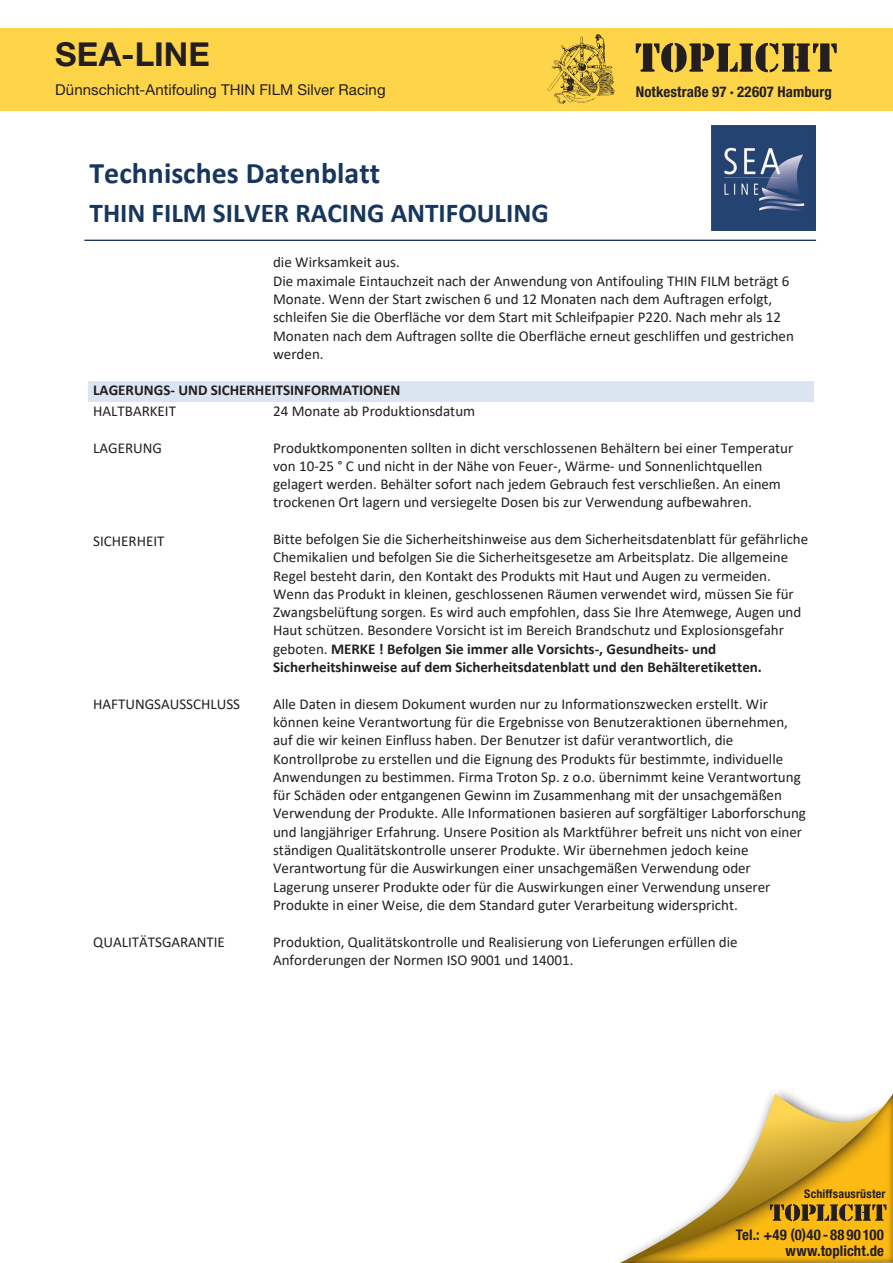
<style>
.page{position:relative;width:893px;height:1263px;background:#fff}
.page>*{position:absolute;margin:0;border:0;box-sizing:border-box;transform-origin:0 0}
.t1{font:700 33px "Helvetica Neue LTW1 G";color:#231f20}
.t2{font:700 29.85px "Calibri";color:#17365d}
.t3{font:700 27.3px "Calibri";color:#17365d}
.t4{font:15px/18.3px "Calibri";color:#231f20}
.t5{font:700 15px/20.4px "Calibri";color:#231f20}
.t6{font:15px "Helvetica Neue LTW1 G";letter-spacing:.005em;color:#231f20}
.t7{font:700 condensed 14.85px "Helvetica Neue LTW1 G";letter-spacing:.01em;color:#231f20}
.t8{font:700 condensed 14.7px "Helvetica Neue LTW1 G";letter-spacing:.01em;color:#231f20}
.t9{font:700 condensed 12px "Helvetica Neue LTW1 G";letter-spacing:.015em;color:#231f20}
.s1{font-weight:400}
.s2{font-weight:700}
</style>
<div class="page">
<div style="left:0;top:28px;width:893px;height:82px;background:#fed549"></div>
<svg style="left:548px;top:34px;width:67px;height:70px"></svg>
<svg style="left:636px;top:43px;width:201px;height:29px"></svg>
<svg style="left:620px;top:1094px;width:273px;height:169px"></svg>
<svg style="left:770px;top:1204px;width:116px;height:17px;background:#876619"></svg>
<img style="left:711px;top:125px;width:105px;height:105px">
<hr style="left:84px;top:240px;width:732px;height:1px;background:#17365d">
<div style="left:88px;top:381px;width:726px;height:21px;background:#dbe5f1"></div>
<h1 class="t1" style="left:55px;top:34px;width:156px">SEA-LINE</h1>
<p class="t6" style="left:55px;top:81px;width:332px">Dünnschicht-Antifouling THIN FILM Silver Racing</p>
<p class="t7" style="left:636px;top:83px;width:198px">Notkestraße 97 · 22607 Hamburg</p>
<p class="t2" style="left:89px;top:152px;width:292px">Technisches Datenblatt</p>
<p class="t3" style="left:89px;top:194px;width:461px">THIN FILM SILVER RACING ANTIFOULING</p>
<p class="t4" style="left:273px;top:253px;width:522px">die Wirksamkeit aus.<br>Die maximale Eintauchzeit nach der Anwendung von Antifouling THIN FILM beträgt 6<br>Monate. Wenn der Start zwischen 6 und 12 Monaten nach dem Auftragen erfolgt, schleifen Sie die Oberfläche vor dem Start mit Schleifpapier P220. Nach mehr als 12<br>Monaten nach dem Auftragen sollte die Oberfläche erneut geschliffen und gestrichen werden.</p>
<p class="t5" style="left:93px;top:380px;width:309px">LAGERUNGS- UND SICHERHEITSINFORMATIONEN<br><span class="s1">HALTBARKEIT</span></p>
<p class="t4" style="left:273px;top:401px;width:204px">24 Monate ab Produktionsdatum</p>
<p class="t4" style="left:93px;top:438px;width:70px">LAGERUNG</p>
<p class="t4" style="left:273px;top:438px;width:522px">Produktkomponenten sollten in dicht verschlossenen Behältern bei einer Temperatur von 10-25 ° C und nicht in der Nähe von Feuer-, Wärme- und Sonnenlichtquellen gelagert werden. Behälter sofort nach jedem Gebrauch fest verschließen. An einem trockenen Ort lagern und versiegelte Dosen bis zur Verwendung aufbewahren.</p>
<p class="t4" style="left:93px;top:532px;width:73px">SICHERHEIT</p>
<p class="t4" style="left:273px;top:530px;width:537px">Bitte befolgen Sie die Sicherheitshinweise aus dem Sicherheitsdatenblatt für gefährliche Chemikalien und befolgen Sie die Sicherheitsgesetze am Arbeitsplatz. Die allgemeine Regel besteht darin, den Kontakt des Produkts mit Haut und Augen zu vermeiden.<br>Wenn das Produkt in kleinen, geschlossenen Räumen verwendet wird, müssen Sie für Zwangsbelüftung sorgen. Es wird auch empfohlen, dass Sie Ihre Atemwege, Augen und Haut schützen. Besondere Vorsicht ist im Bereich Brandschutz und Explosionsgefahr geboten. <span class="s2">MERKE ! Befolgen Sie immer alle Vorsichts-, Gesundheits- und Sicherheitshinweise auf dem Sicherheitsdatenblatt und den Behälteretiketten.</span></p>
<p class="t4" style="left:93px;top:694px;width:148px">HAFTUNGSAUSSCHLUSS</p>
<p class="t4" style="left:273px;top:694px;width:534px">Alle Daten in diesem Dokument wurden nur zu Informationszwecken erstellt. Wir können keine Verantwortung für die Ergebnisse von Benutzeraktionen übernehmen, auf die wir keinen Einfluss haben. Der Benutzer ist dafür verantwortlich, die Kontrollprobe zu erstellen und die Eignung des Produkts für bestimmte, individuelle Anwendungen zu bestimmen. Firma Troton Sp. z o.o. übernimmt keine Verantwortung für Schäden oder entgangenen Gewinn im Zusammenhang mit der unsachgemäßen Verwendung der Produkte. Alle Informationen basieren auf sorgfältiger Laborforschung und langjähriger Erfahrung. Unsere Position als Marktführer befreit uns nicht von einer ständigen Qualitätskontrolle unserer Produkte. Wir übernehmen jedoch keine Verantwortung für die Auswirkungen einer unsachgemäßen Verwendung oder Lagerung unserer Produkte oder für die Auswirkungen einer Verwendung unserer Produkte in einer Weise, die dem Standard guter Verarbeitung widerspricht.</p>
<p class="t4" style="left:93px;top:932px;width:133px">QUALITÄTSGARANTIE</p>
<p class="t4" style="left:273px;top:932px;width:466px">Produktion, Qualitätskontrolle und Realisierung von Lieferungen erfüllen die<br>Anforderungen der Normen ISO 9001 und 14001.</p>
<p class="t9" style="left:804px;top:1187px;width:83px">Schiffsausrüster</p>
<p class="t9" style="left:826px;top:1187px;width:8px">f</p>
<p class="t8" style="left:736px;top:1226px;width:150px">Tel.: +49 (0)40-8890100</p>
<p class="t8" style="left:786px;top:1241px;width:100px">www.toplicht.de</p>
</div>
